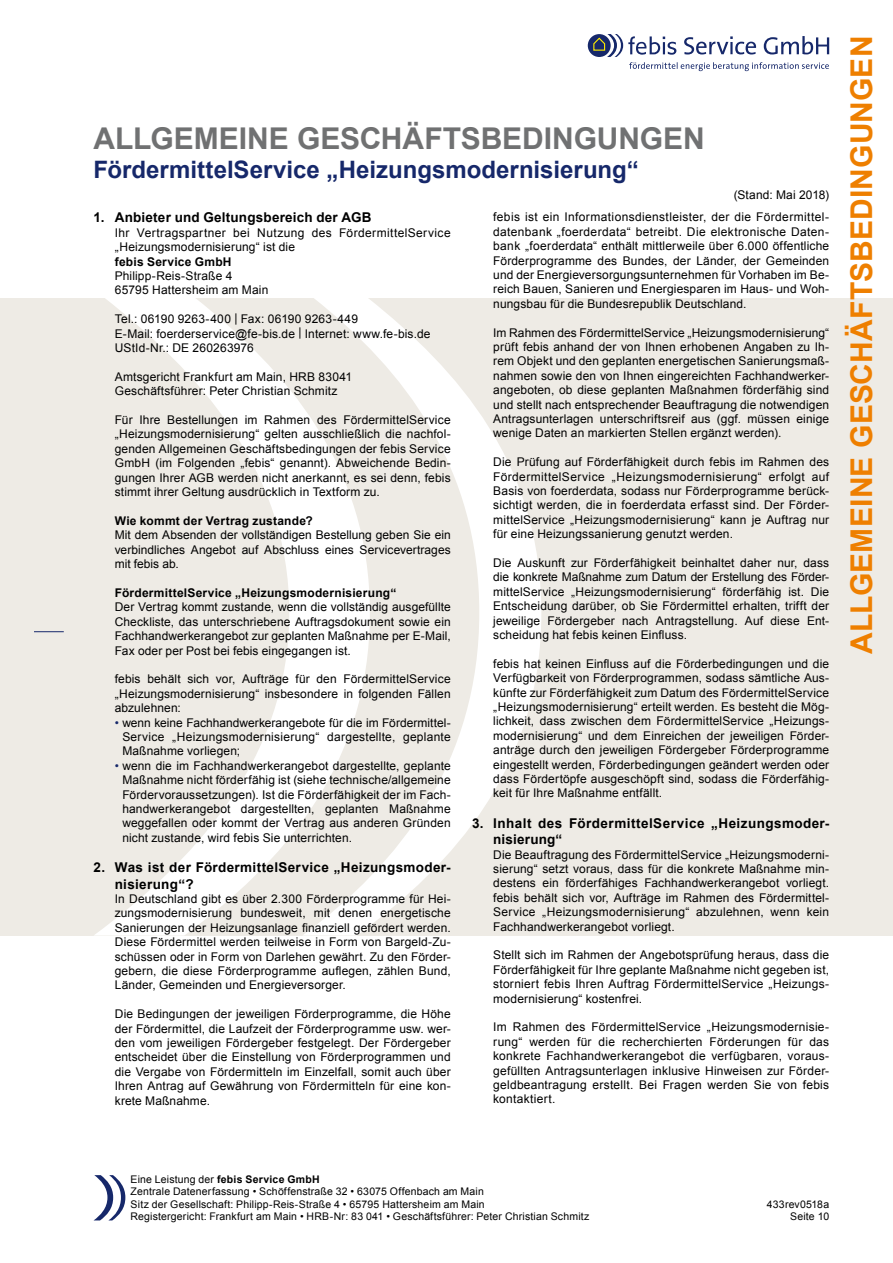
<style>
.page{position:relative;width:893px;height:1263px;background:#fff}
.page>*{position:absolute;margin:0;border:0;box-sizing:border-box;transform-origin:0 0}
.t1{font:700 30px "Arial";letter-spacing:.005em;color:#ee7f00}
.Fliesstext{font:700 30px "Arial";letter-spacing:-.005em;color:#707172}
.Fliesstext-2{font:700 24px "Arial";color:#16286a}
.Überschrift{font:700 13.5px/16.2px "Arial";letter-spacing:.025em;color:#000}
.Fliesstext-3{font:12px/14.4px "Arial";letter-spacing:.01em;color:#000;text-align:justify}
.Fliesstext-4{font:700 12px "Arial";letter-spacing:.02em;color:#000}
.Fliesstext-5{font:12px/14.4px "Arial";letter-spacing:.03em;color:#000}
.t2{font:10.5px/12.6px "Arial";letter-spacing:.015em;color:#000;text-align:right}
.s1{color:#16286a}
.s2{font-weight:700}
</style>
<div class="page">
<div style="left:588px;top:34px;width:23px;height:23px;background:#16286a;border-radius:50%"></div>
<svg style="left:592px;top:34px;width:237px;height:37px"></svg>
<svg style="left:94px;top:1175px;width:31px;height:45px"></svg>
<div style="left:0;top:298px;width:893px;height:637px;background:#eeebe5"></div>
<svg style="left:95px;top:298px;width:207px;height:637px"></svg>
<svg style="left:302px;top:298px;width:239px;height:637px"></svg>
<hr style="left:34px;top:631px;width:30px;height:1px;background:#16286a">
<p class="Fliesstext" style="left:94px;top:119px;width:613px">ALLGEMEINE GESCHÄFTSBEDINGUNGEN</p>
<p class="Fliesstext-2" style="left:94px;top:154px;width:547px">FördermittelService „Heizungsmodernisierung“</p>
<p class="Fliesstext-3" style="left:734px;top:188px;width:97px">(Stand: Mai 2018)</p>
<p class="Überschrift" style="left:94px;top:210px;width:279px">1. Anbieter und Geltungsbereich der AGB</p>
<p class="Fliesstext-5" style="left:115px;top:226px;width:337px">Ihr Vertragspartner bei Nutzung des FördermittelService „Heizungsmodernisierung“ ist die</p>
<p class="Fliesstext-4" style="left:115px;top:253px;width:118px">febis Service GmbH</p>
<p class="Fliesstext-3" style="left:115px;top:269px;width:119px">Philipp-Reis-Straße 4</p>
<p class="Fliesstext-3" style="left:115px;top:283px;width:155px">65795 Hattersheim am Main</p>
<p class="Fliesstext-3" style="left:115px;top:312px;width:245px">Tel.: 06190 9263-400 | Fax: 06190 9263-449</p>
<p class="Fliesstext-3" style="left:115px;top:326px;width:317px">E-Mail: foerderservice@fe-bis.de | Internet: www.fe-bis.de</p>
<p class="Fliesstext-3" style="left:115px;top:341px;width:141px">UStId-Nr.: DE 260263976</p>
<p class="Fliesstext-3" style="left:115px;top:370px;width:239px">Amtsgericht Frankfurt am Main, HRB 83041</p>
<p class="Fliesstext-3" style="left:115px;top:384px;width:224px">Geschäftsführer: Peter Christian Schmitz</p>
<p class="Fliesstext-3" style="left:115px;top:413px;width:337px">Für Ihre Bestellungen im Rahmen des FördermittelService „Heizungsmodernisierung“ gelten ausschließlich die nachfol&shy;genden Allgemeinen Geschäftsbedingungen der febis Service GmbH (im Folgenden „febis“ genannt). Abweichende Bedin&shy;gungen Ihrer AGB werden nicht anerkannt, es sei denn, febis stimmt ihrer Geltung ausdrücklich in Textform zu.</p>
<p class="Fliesstext-4" style="left:115px;top:513px;width:200px">Wie kommt der Vertrag zustande?</p>
<p class="Fliesstext-3" style="left:115px;top:528px;width:337px">Mit dem Absenden der vollständigen Bestellung geben Sie ein verbindliches Angebot auf Abschluss eines Servicevertrages mit febis ab.</p>
<p class="Fliesstext-4" style="left:115px;top:585px;width:283px">FördermittelService „Heizungsmodernisierung“</p>
<p class="Fliesstext-3" style="left:115px;top:600px;width:337px">Der Vertrag kommt zustande, wenn die vollständig ausgefüllte Checkliste, das unterschriebene Auftragsdokument sowie ein Fachhandwerkerangebot zur geplanten Maßnahme per E-Mail, Fax oder per Post bei febis eingegangen ist.</p>
<p class="Fliesstext-3" style="left:115px;top:672px;width:337px">febis behält sich vor, Aufträge für den FördermittelService „Heizungsmodernisierung“ insbesondere in folgenden Fällen abzulehnen:</p>
<p class="Fliesstext-3" style="left:122px;top:715px;width:330px;text-indent:-8px"><span class="s1">•</span> wenn keine Fachhandwerkerangebote für die im Fördermittel-Service „Heizungsmodernisierung“ dargestellte, geplante Maßnahme vorliegen;</p>
<p class="Fliesstext-3" style="left:122px;top:758px;width:330px;text-indent:-8px"><span class="s1">•</span> wenn die im Fachhandwerkerangebot dargestellte, geplante Maßnahme nicht förderfähig ist (siehe technische/allgemeine Fördervoraussetzungen). Ist die Förderfähigkeit der im Fach&shy;handwerkerangebot dargestellten, geplanten Maßnahme weggefallen oder kommt der Vertrag aus anderen Gründen nicht zustande, wird febis Sie unterrichten.</p>
<p class="Überschrift" style="left:115px;top:860px;width:337px;text-indent:-21px">2. Was ist der FördermittelService „Heizungsmoder&shy;nisierung“?</p>
<p class="Fliesstext-3" style="left:115px;top:892px;width:337px">In Deutschland gibt es über 2.300 Förderprogramme für Hei&shy;zungsmodernisierung bundesweit, mit denen energetische Sanierungen der Heizungsanlage finanziell gefördert werden.<br>Diese Fördermittel werden teilweise in Form von Bargeld-Zu&shy;schüssen oder in Form von Darlehen gewährt. Zu den Förder&shy;gebern, die diese Förderprogramme auflegen, zählen Bund, Länder, Gemeinden und Energieversorger.</p>
<p class="Fliesstext-3" style="left:115px;top:1007px;width:337px">Die Bedingungen der jeweiligen Förderprogramme, die Höhe der Fördermittel, die Laufzeit der Förderprogramme usw. wer&shy;den vom jeweiligen Fördergeber festgelegt. Der Fördergeber entscheidet über die Einstellung von Förderprogrammen und die Vergabe von Fördermitteln im Einzelfall, somit auch über Ihren Antrag auf Gewährung von Fördermitteln für eine kon&shy;krete Maßnahme.</p>
<p class="Fliesstext-3" style="left:493px;top:210px;width:337px">febis ist ein Informationsdienstleister, der die Fördermittel&shy;datenbank „foerderdata“ betreibt. Die elektronische Daten&shy;bank „foerderdata“ enthält mittlerweile über 6.000 öffentliche Förderprogramme des Bundes, der Länder, der Gemeinden und der Energieversorgungsunternehmen für Vorhaben im Be&shy;reich Bauen, Sanieren und Energiesparen im Haus- und Woh&shy;nungsbau für die Bundesrepublik Deutschland.</p>
<p class="Fliesstext-3" style="left:493px;top:325px;width:337px">Im Rahmen des FördermittelService „Heizungsmodernisierung“ prüft febis anhand der von Ihnen erhobenen Angaben zu Ih&shy;rem Objekt und den geplanten energetischen Sanierungsmaß&shy;nahmen sowie den von Ihnen eingereichten Fachhandwerker&shy;angeboten, ob diese geplanten Maßnahmen förderfähig sind und stellt nach entsprechender Beauftragung die notwendigen Antragsunterlagen unterschriftsreif aus (ggf. müssen einige wenige Daten an markierten Stellen ergänzt werden).</p>
<p class="Fliesstext-3" style="left:493px;top:455px;width:337px">Die Prüfung auf Förderfähigkeit durch febis im Rahmen des FördermittelService „Heizungsmodernisierung“ erfolgt auf Basis von foerderdata, sodass nur Förderprogramme berück&shy;sichtigt werden, die in foerderdata erfasst sind. Der Förder&shy;mittelService „Heizungsmodernisierung“ kann je Auftrag nur für eine Heizungssanierung genutzt werden.</p>
<p class="Fliesstext-3" style="left:493px;top:556px;width:337px">Die Auskunft zur Förderfähigkeit beinhaltet daher nur, dass die konkrete Maßnahme zum Datum der Erstellung des Förder&shy;mittelService „Heizungsmodernisierung“ förderfähig ist. Die Entscheidung darüber, ob Sie Fördermittel erhalten, trifft der jeweilige Fördergeber nach Antragstellung. Auf diese Ent&shy;scheidung hat febis keinen Einfluss.</p>
<p class="Fliesstext-3" style="left:493px;top:656px;width:337px">febis hat keinen Einfluss auf die Förderbedingungen und die Verfügbarkeit von Förderprogrammen, sodass sämtliche Aus&shy;künfte zur Förderfähigkeit zum Datum des FördermittelService „Heizungsmodernisierung“ erteilt werden. Es besteht die Mög&shy;lichkeit, dass zwischen dem FördermittelService „Heizungs&shy;modernisierung“ und dem Einreichen der jeweiligen Förder&shy;anträge durch den jeweiligen Fördergeber Förderprogramme eingestellt werden, Förderbedingungen geändert werden oder dass Fördertöpfe ausgeschöpft sind, sodass die Förderfähig&shy;keit für Ihre Maßnahme entfällt.</p>
<p class="Überschrift" style="left:493px;top:816px;width:337px;text-indent:-21px">3. Inhalt des FördermittelService „Heizungsmoder&shy;nisierung“</p>
<p class="Fliesstext-3" style="left:493px;top:847px;width:337px">Die Beauftragung des FördermittelService „Heizungsmoderni&shy;sierung“ setzt voraus, dass für die konkrete Maßnahme min&shy;destens ein förderfähiges Fachhandwerkerangebot vorliegt. febis behält sich vor, Aufträge im Rahmen des Fördermittel-Service „Heizungsmodernisierung“ abzulehnen, wenn kein Fachhandwerkerangebot vorliegt.</p>
<p class="Fliesstext-3" style="left:493px;top:948px;width:337px">Stellt sich im Rahmen der Angebotsprüfung heraus, dass die Förderfähigkeit für Ihre geplante Maßnahme nicht gegeben ist, storniert febis Ihren Auftrag FördermittelService „Heizungs&shy;modernisierung“ kostenfrei.</p>
<p class="Fliesstext-3" style="left:493px;top:1020px;width:337px">Im Rahmen des FördermittelService „Heizungsmodernisie&shy;rung“ werden für die recherchierten Förderungen für das konkrete Fachhandwerkerangebot die verfügbaren, voraus&shy;gefüllten Antragsunterlagen inklusive Hinweisen zur Förder&shy;geldbeantragung erstellt. Bei Fragen werden Sie von febis kontaktiert.</p>
<p class="t1" style="left:841px;top:654px;width:620px;rotate:-90deg">ALLGEMEINE GESCHÄFTSBEDINGUNGEN</p>
<p class="t2" style="left:131px;top:1173px;width:460px;text-align:left">Eine Leistung der <span class="s2">febis Service GmbH<br></span>Zentrale Datenerfassung • Schöffenstraße 32 • 63075 Offenbach am Main<br>Sitz der Gesellschaft: Philipp-Reis-Straße 4 • 65795 Hattersheim am Main<br>Registergericht: Frankfurt am Main • HRB-Nr: 83 041 • Geschäftsführer: Peter Christian Schmitz</p>
<p class="t2" style="left:767px;top:1198px;width:64px">433rev0518a<br>Seite 10</p>
</div>
